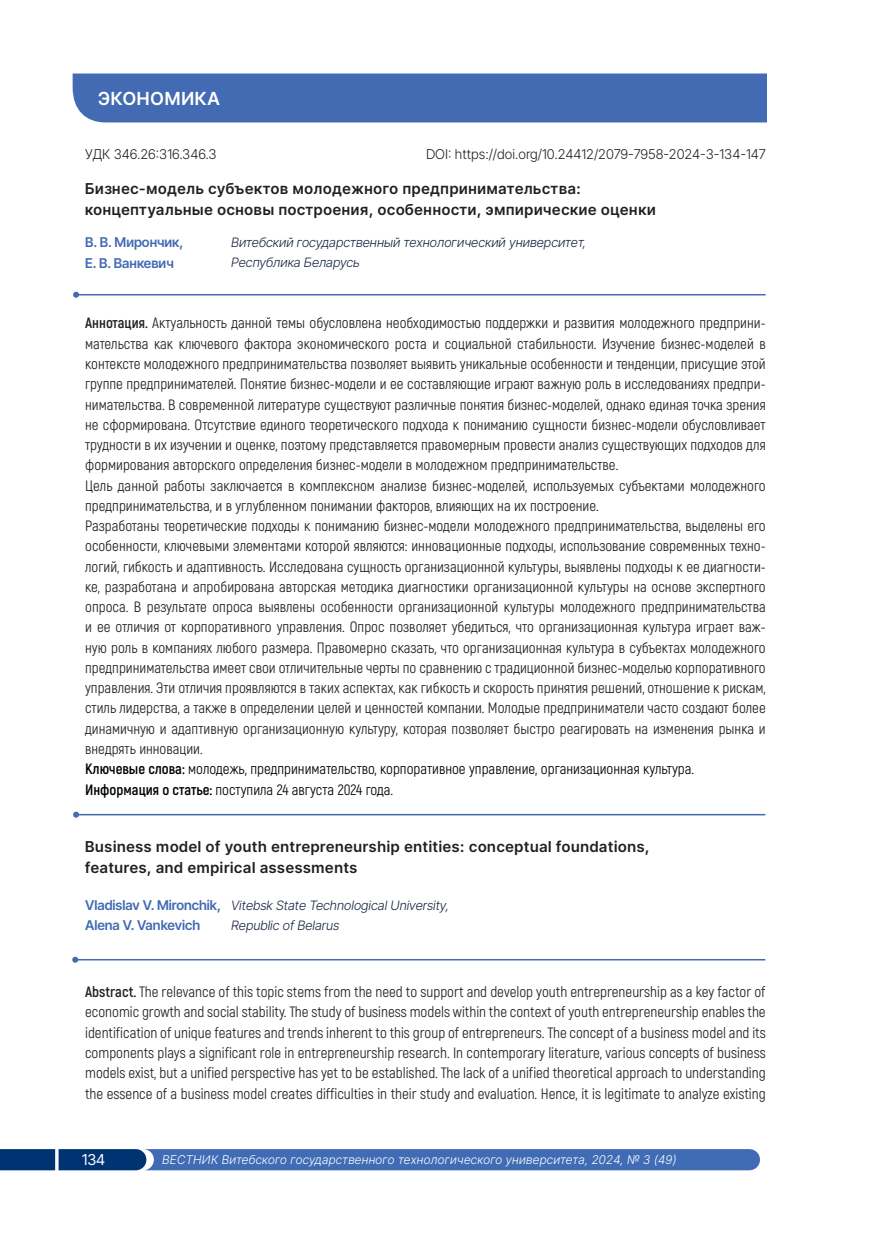
<style>
.page{position:relative;width:872px;height:1234px;background:#fff}
.page>*{position:absolute;margin:0;border:0;box-sizing:border-box;transform-origin:0 0}
.t1{font:600 18px "Inter Tight";letter-spacing:.05em;color:#fff}
.Основной_текст{font:15px/20.2px "Akrobat";color:#231f20;text-align:justify}
.Заголовок{font:600 15px/21px "Inter Tight";letter-spacing:.05em;color:#231f20}
.Основной_текст-2{font:15px "Akrobat";color:#000}
.t2{font:15px "Inter Tight";color:#fff}
.УДК{font:300 13.5px "Inter Tight";color:#231f20}
.УДК-2{font:600 13.5px "Inter Tight";color:#426bb3}
.УДК-3{font:italic 300 12.9px "Inter Tight";color:#192641}
.t3{font:italic 300 12px "Inter Tight";letter-spacing:.025em;color:#fff}
.s1{font-weight:700}
</style>
<div class="page">
<svg style="left:0;top:1149px;width:760px;height:20px;background:#3764aa"></svg>
<div style="left:73px;top:73px;width:693px;height:49px;background:#426bb3"></div>
<hr style="left:76px;top:294px;width:689px;height:1px;background:#426bb3">
<svg style="left:73px;top:292px;width:6px;height:6px"></svg>
<hr style="left:76px;top:813px;width:689px;height:2px;background:#426bb3">
<svg style="left:73px;top:811px;width:6px;height:6px"></svg>
<hr style="left:75px;top:958px;width:690px;height:2px;background:#426bb3">
<svg style="left:72px;top:956px;width:6px;height:6px"></svg>
<p class="t1" style="left:98px;top:85px;width:123px">ЭКОНОМИКА</p>
<p class="УДК" style="left:85px;top:144px;width:133px">УДК 346.26:316.346.3</p>
<p class="УДК" style="left:426px;top:144px;width:341px">DOI: https://doi.org/10.24412/2079-7958-2024-3-134-147</p>
<p class="Заголовок" style="left:85px;top:178px;width:572px">Бизнес-модель субъектов молодежного предпринимательства: концептуальные основы построения, особенности, эмпирические оценки</p>
<p class="УДК-2" style="left:85px;top:232px;width:100px">В. В. Мирончик,</p>
<p class="УДК-2" style="left:85px;top:253px;width:90px">Е. В. Ванкевич</p>
<p class="УДК-3" style="left:231px;top:232px;width:356px">Витебский государственный технологический университет,</p>
<p class="УДК-3" style="left:231px;top:253px;width:130px">Республика Беларусь</p>
<p class="Основной_текст" style="left:85px;top:313px;width:682px"><span class="s1">Аннотация.</span> Актуальность данной темы обусловлена необходимостью поддержки и развития молодежного предприни&shy;мательства как ключевого фактора экономического роста и социальной стабильности. Изучение бизнес-моделей в контексте молодежного предпринимательства позволяет выявить уникальные особенности и тенденции, присущие этой группе предпринимателей. Понятие бизнес-модели и ее составляющие играют важную роль в исследованиях предпри&shy;нимательства. В современной литературе существуют различные понятия бизнес-моделей, однако единая точка зрения не сформирована. Отсутствие единого теоретического подхода к пониманию сущности бизнес-модели обусловливает трудности в их изучении и оценке, поэтому представляется правомерным провести анализ существующих подходов для формирования авторского определения бизнес-модели в молодежном предпринимательстве.</p>
<p class="Основной_текст" style="left:85px;top:475px;width:682px">Цель данной работы заключается в комплексном анализе бизнес-моделей, используемых субъектами молодежного предпринимательства, и в углубленном понимании факторов, влияющих на их построение.</p>
<p class="Основной_текст" style="left:85px;top:515px;width:682px">Разработаны теоретические подходы к пониманию бизнес-модели молодежного предпринимательства, выделены его особенности, ключевыми элементами которой являются: инновационные подходы, использование современных техно&shy;логий, гибкость и адаптивность. Исследована сущность организационной культуры, выявлены подходы к ее диагности&shy;ке, разработана и апробирована авторская методика диагностики организационной культуры на основе экспертного опроса. В результате опроса выявлены особенности организационной культуры молодежного предпринимательства и ее отличия от корпоративного управления. Опрос позволяет убедиться, что организационная культура играет важ&shy;ную роль в компаниях любого размера. Правомерно сказать, что организационная культура в субъектах молодежного предпринимательства имеет свои отличительные черты по сравнению с традиционной бизнес-моделью корпоративного управления. Эти отличия проявляются в таких аспектах, как гибкость и скорость принятия решений, отношение к рискам, стиль лидерства, а также в определении целей и ценностей компании. Молодые предприниматели часто создают более динамичную и адаптивную организационную культуру, которая позволяет быстро реагировать на изменения рынка и внедрять инновации.</p>
<p class="Основной_текст-2" style="left:85px;top:760px;width:610px"><span class="s1">Ключевые слова:</span> молодежь, предпринимательство, корпоративное управление, организационная культура.</p>
<p class="Основной_текст-2" style="left:85px;top:780px;width:310px"><span class="s1">Информация о статье:</span> поступила 24 августа 2024 года.</p>
<p class="Заголовок" style="left:85px;top:835px;width:566px">Business model of youth entrepreneurship entities: conceptual foundations, features, and empirical assessments</p>
<p class="УДК-2" style="left:85px;top:894px;width:137px">Vladislav V. Mironchik,</p>
<p class="УДК-2" style="left:85px;top:915px;width:116px">Alena V. Vankevich</p>
<p class="УДК-3" style="left:231px;top:895px;width:219px">Vitebsk State Technological University,</p>
<p class="УДК-3" style="left:231px;top:915px;width:109px">Republic of Belarus</p>
<p class="Основной_текст" style="left:85px;top:981px;width:682px"><span class="s1">Abstract.</span> The relevance of this topic stems from the need to support and develop youth entrepreneurship as a key factor of economic growth and social stability. The study of business models within the context of youth entrepreneurship enables the identification of unique features and trends inherent to this group of entrepreneurs. The concept of a business model and its components plays a significant role in entrepreneurship research. In contemporary literature, various concepts of business models exist, but a unified perspective has yet to be established. The lack of a unified theoretical approach to understanding the essence of a business model creates difficulties in their study and evaluation. Hence, it is legitimate to analyze existing</p>
<p class="t2" style="left:82px;top:1148px;width:25px">134</p>
<p class="t3" style="left:162px;top:1150px;width:515px">ВЕСТНИК Витебского государственного технологического университета, 2024, № 3 (49)</p>
</div>
